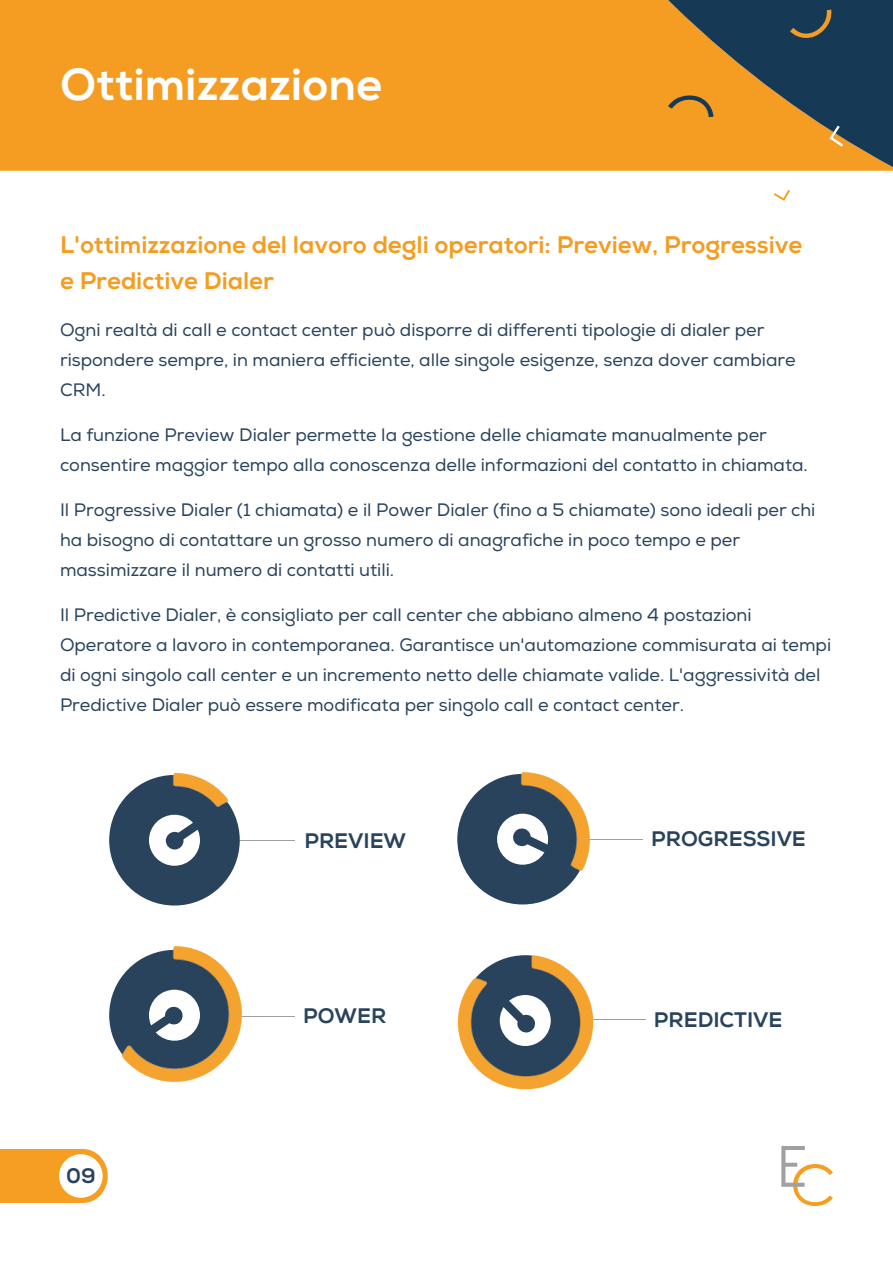
<style>
.page{position:relative;width:893px;height:1263px;background:#fff}
.page>*{position:absolute;margin:0;border:0;box-sizing:border-box;transform-origin:0 0}
.t1{font:800 45px "Nexa";color:#fff}
.t2{font:800 24px/36px "Nexa";color:#f49d22}
.t3{font:800 21px "Nexa";color:#29435c}
.t4{font:18px/30px "Nexa";color:#29435c}
</style>
<div class="page">
<hr style="left:232px;top:840px;width:63px;height:1px;background:#a0a0a0">
<div style="left:0;top:0;width:893px;height:171px;background:#f49d22"></div>
<svg style="left:0;top:1149px;width:108px;height:54px"></svg>
<div style="left:59px;top:1154px;width:44px;height:44px;background:#fff;border-radius:50%"></div>
<svg style="left:781px;top:1146px;width:52px;height:60px"></svg>
<svg style="left:668px;top:0;width:225px;height:167px"></svg>
<svg style="left:774px;top:190px;width:16px;height:11px"></svg>
<hr style="left:580px;top:838px;width:63px;height:1px;background:#a0a0a0">
<img style="left:515px;top:772px;width:76px;height:133px">
<svg style="left:109px;top:775px;width:131px;height:130px"></svg>
<svg style="left:457px;top:774px;width:131px;height:130px"></svg>
<hr style="left:232px;top:1015px;width:63px;height:1px;background:#a0a0a0">
<hr style="left:583px;top:1019px;width:63px;height:1px;background:#a0a0a0">
<img style="left:159px;top:946px;width:83px;height:136px">
<img style="left:457px;top:1002px;width:136px;height:88px">
<svg style="left:460px;top:955px;width:130px;height:131px"></svg>
<svg style="left:109px;top:950px;width:131px;height:130px"></svg>
<h1 class="t1" style="left:60px;top:57px;width:324px">Ottimizzazione</h1>
<h2 class="t2" style="left:60px;top:227px;width:744px">L'ottimizzazione del lavoro degli operatori: Preview, Progressive e Predictive Dialer</h2>
<p class="t4" style="left:60px;top:315px;width:737px">Ogni realtà di call e contact center può disporre di differenti tipologie di dialer per rispondere sempre, in maniera efficiente, alle singole esigenze, senza dover cambiare<br>CRM.</p>
<p class="t4" style="left:60px;top:420px;width:749px">La funzione Preview Dialer permette la gestione delle chiamate manualmente per consentire maggior tempo alla conoscenza delle informazioni del contatto in chiamata.</p>
<p class="t4" style="left:60px;top:495px;width:757px">Il Progressive Dialer (1 chiamata) e il Power Dialer (fino a 5 chiamate) sono ideali per chi ha bisogno di contattare un grosso numero di anagrafiche in poco tempo e per massimizzare il numero di contatti utili.</p>
<p class="t4" style="left:60px;top:600px;width:773px">Il Predictive Dialer, è consigliato per call center che abbiano almeno 4 postazioni Operatore a lavoro in contemporanea. Garantisce un'automazione commisurata ai tempi di ogni singolo call center e un incremento netto delle chiamate valide. L'aggressività del Predictive Dialer può essere modificata per singolo call e contact center.</p>
<p class="t3" style="left:304px;top:828px;width:103px">PREVIEW</p>
<p class="t3" style="left:651px;top:826px;width:156px">PROGRESSIVE</p>
<p class="t3" style="left:66px;top:1163px;width:31px">09</p>
<p class="t3" style="left:303px;top:1003px;width:85px">POWER</p>
<p class="t3" style="left:654px;top:1007px;width:130px">PREDICTIVE</p>
</div>
